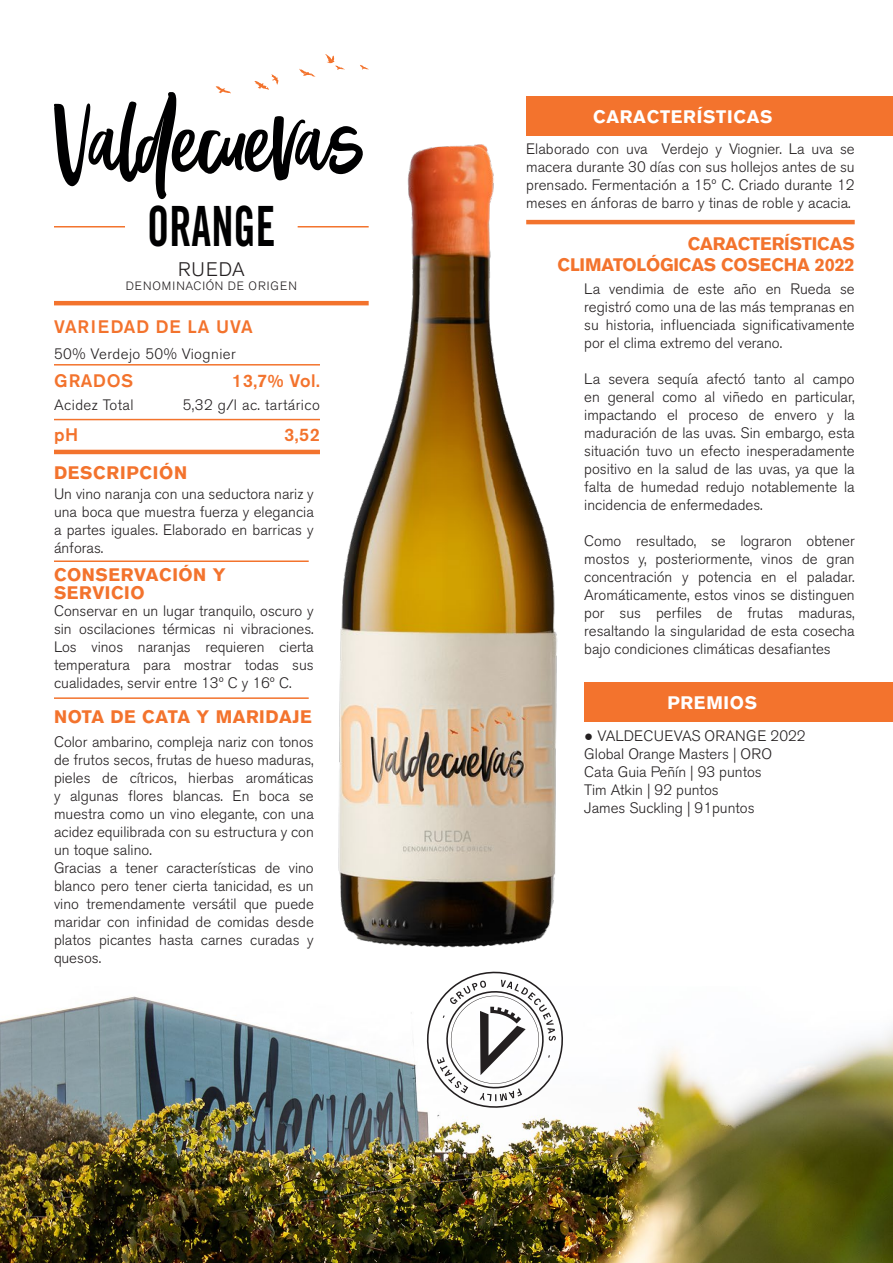
<style>
.page{position:relative;width:893px;height:1263px;background:#fff}
.page>*{position:absolute;margin:0;border:0;box-sizing:border-box;transform-origin:0 0}
.t1{font:55.5px "Trade Gothic LT Std Bd Cn 20";color:#000001;scale:.8 1}
.t2{font:300 19.5px "Akzidenz Grotesk BE";letter-spacing:.05em;color:#231f20}
.t3{font:700 18px/18px "Akzidenz Grotesk BQ";letter-spacing:.03em;color:#f3732d}
.t4{font:700 18px/21px "Akzidenz Grotesk BQ";letter-spacing:-.01em;color:#f3732d;text-align:right}
.t5{font:700 18px "Akzidenz Grotesk BQ";letter-spacing:.04em;color:#fff}
.t6{font:500 18px "Akzidenz Grotesk BE";letter-spacing:.03em;color:#f3732d}
.t7{font:500 18px "Akzidenz Grotesk BE";letter-spacing:.05em;color:#f3732d}
.t8{font:700 18px "Akzidenz Grotesk BQ";letter-spacing:.04em;color:#f3732d}
.t9{font:300 15px/18px "Akzidenz Grotesk BE";color:#231f20;text-align:justify}
.t10{font:300 15px "Akzidenz Grotesk BE";letter-spacing:.03em;color:#231f20}
.t11{font:300 12px "Akzidenz Grotesk BE";letter-spacing:.07em;color:#231f20}
.s1{font-family:"Arial Narrow";font-weight:400}
</style>
<div class="page">
<img style="left:0;top:996px;width:893px;height:267px">
<div style="left:526px;top:97px;width:367px;height:39px;background:#f3732d"></div>
<svg style="left:418px;top:986px;width:154px;height:130px"></svg>
<img style="left:310px;top:144px;width:273px;height:842px">
<hr style="left:54px;top:301px;width:315px;height:4px;background:#f3732d">
<hr style="left:54px;top:364px;width:266px;height:1px;background:#f3732d">
<hr style="left:54px;top:419px;width:266px;height:1px;background:#f3732d">
<hr style="left:54px;top:450px;width:266px;height:4px;background:#f3732d">
<hr style="left:526px;top:220px;width:329px;height:4px;background:#f3732d">
<hr style="left:298px;top:226px;width:71px;height:1px;background:#f3732d">
<hr style="left:54px;top:226px;width:71px;height:1px;background:#f3732d">
<svg style="left:54px;top:54px;width:315px;height:145px"></svg>
<hr style="left:54px;top:560px;width:255px;height:2px;background:#f3732d">
<hr style="left:54px;top:697px;width:255px;height:2px;background:#f3732d">
<div style="left:584px;top:682px;width:309px;height:40px;background:#f3732d"></div>
<p class="t1" style="left:147px;top:193px;width:162px">ORANGE</p>
<p class="t2" style="left:178px;top:258px;width:68px">RUEDA</p>
<p class="t11" style="left:126px;top:279px;width:173px">DENOMINACIÓN DE ORIGEN</p>
<p class="t7" style="left:54px;top:316px;width:200px">VARIEDAD DE LA UVA</p>
<p class="t10" style="left:54px;top:345px;width:183px">50% Verdejo 50% Viognier</p>
<p class="t10" style="left:183px;top:396px;width:139px">5,32 g/l ac. tartárico</p>
<p class="t6" style="left:54px;top:370px;width:81px">GRADOS</p>
<p class="t10" style="left:54px;top:396px;width:81px">Acidez Total</p>
<p class="t6" style="left:232px;top:370px;width:89px">13,7% Vol.</p>
<p class="t6" style="left:54px;top:424px;width:26px">pH</p>
<p class="t6" style="left:284px;top:424px;width:37px">3,52</p>
<p class="t8" style="left:54px;top:463px;width:135px">DESCRIPCIÓN</p>
<p class="t9" style="left:54px;top:485px;width:261px">Un vino naranja con una seductora nariz y una boca que muestra fuerza y elegancia a partes iguales. Elaborado en barricas y ánforas.</p>
<p class="t3" style="left:54px;top:566px;width:173px">CONSERVACIÓN Y<br>SERVICIO</p>
<p class="t9" style="left:54px;top:602px;width:261px">Conservar en un lugar tranquilo, oscuro y sin oscilaciones térmicas ni vibraciones.<br>Los vinos naranjas requieren cierta temperatura para mostrar todas sus cualidades, servir entre 13º C y 16º C.</p>
<p class="t3" style="left:54px;top:708px;width:259px">NOTA DE CATA Y MARIDAJE</p>
<p class="t9" style="left:54px;top:733px;width:261px">Color ambarino, compleja nariz con tonos de frutos secos, frutas de hueso maduras, pieles de cítricos, hierbas aromáticas y algunas flores blancas. En boca se muestra como un vino elegante, con una acidez equilibrada con su estructura y con un toque salino.</p>
<p class="t9" style="left:54px;top:859px;width:261px">Gracias a tener características de vino blanco pero tener cierta tanicidad, es un vino tremendamente versátil que puede maridar con infinidad de comidas desde platos picantes hasta carnes curadas y quesos.</p>
<p class="t5" style="left:593px;top:106px;width:181px">CARACTERÍSTICAS</p>
<p class="t9" style="left:526px;top:141px;width:330px">Elaborado con uva Verdejo y Viognier. La uva se macera durante 30 días con sus hollejos antes de su prensado. Fermentación a 15º C. Criado durante 12 meses en ánforas de barro y tinas de roble y acacia.</p>
<p class="t4" style="left:558px;top:233px;width:299px">CARACTERÍSTICAS<br>CLIMATOLÓGICAS COSECHA 2022</p>
<p class="t9" style="left:584px;top:280px;width:272px">La vendimia de este año en Rueda se registró como una de las más tempranas en su historia, influenciada significativamente por el clima extremo del verano.</p>
<p class="t9" style="left:584px;top:370px;width:272px">La severa sequía afectó tanto al campo en general como al viñedo en particular, impactando el proceso de envero y la maduración de las uvas. Sin embargo, esta situación tuvo un efecto inesperadamente positivo en la salud de las uvas, ya que la falta de humedad redujo notablemente la incidencia de enfermedades.</p>
<p class="t9" style="left:584px;top:532px;width:272px">Como resultado, se lograron obtener mostos y, posteriormente, vinos de gran concentración y potencia en el paladar.<br>Aromáticamente, estos vinos se distinguen por sus perfiles de frutas maduras, resaltando la singularidad de esta cosecha bajo condiciones climáticas desafiantes</p>
<p class="t5" style="left:667px;top:692px;width:91px">PREMIOS</p>
<p class="t9" style="left:584px;top:727px;width:223px"><span class="s1">●</span> VALDECUEVAS ORANGE 2022</p>
<p class="t9" style="left:584px;top:745px;width:189px">Global Orange Masters | ORO</p>
<p class="t9" style="left:584px;top:763px;width:179px">Cata Guia Peñín | 93 puntos</p>
<p class="t9" style="left:584px;top:781px;width:136px">Tim Atkin | 92 puntos</p>
<p class="t9" style="left:584px;top:799px;width:172px">James Suckling | 91puntos</p>
</div>
